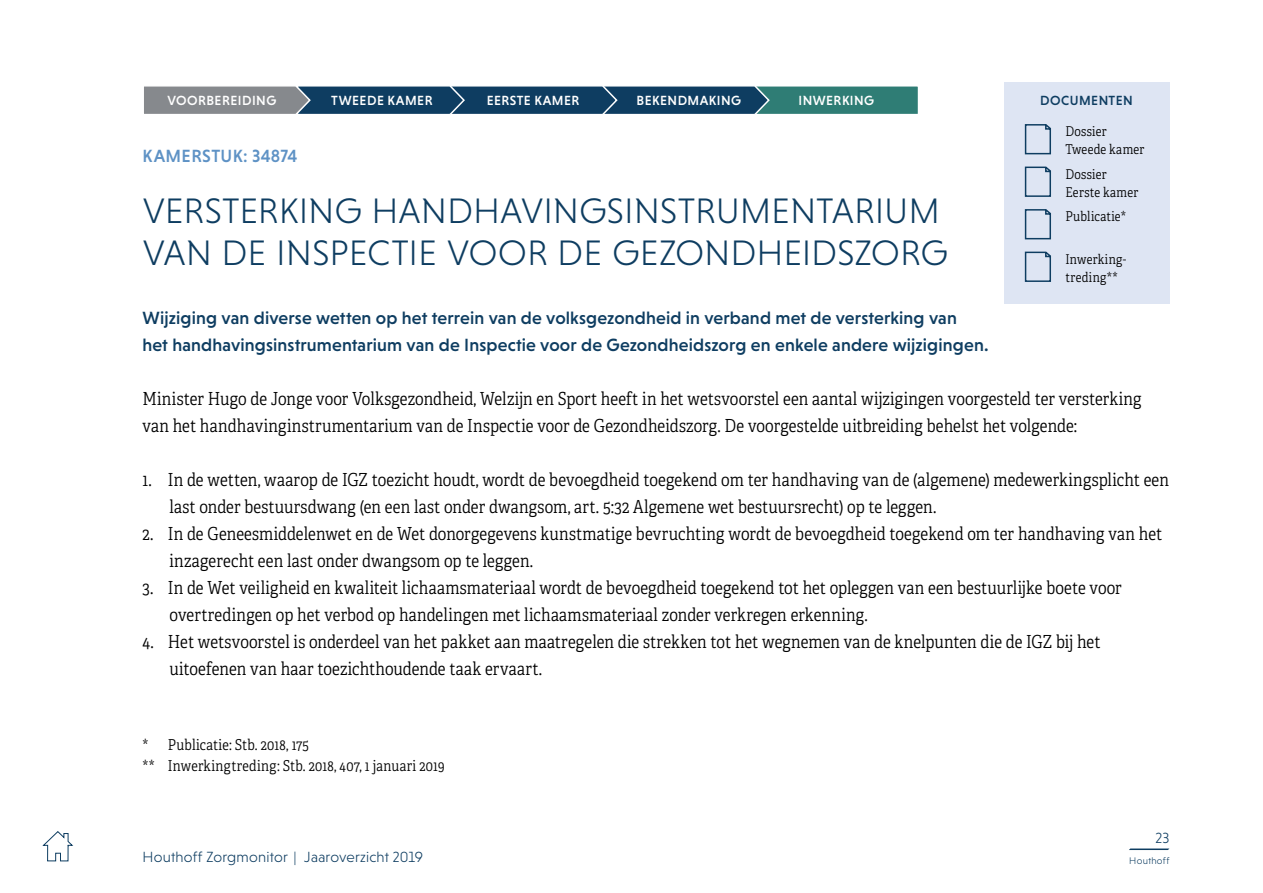
<style>
.page{position:relative;width:1263px;height:893px;background:#fff}
.page>*{position:absolute;margin:0;border:0;box-sizing:border-box;transform-origin:0 0}
.Heading{font:300 36px/42px "Niveau Grotesk";letter-spacing:.01em;color:#0e3d61}
.Body{font:18px/27px "Adelle Condensed Lt";letter-spacing:.005em;color:#000}
.Intro{font:500 18px/27px "Niveau Grotesk";letter-spacing:.01em;color:#0e3d61}
.Intro-2{font:500 18px "Niveau Grotesk";letter-spacing:.015em;color:#5e92c5}
.footnote{font:15px "Adelle Condensed Lt";letter-spacing:.015em;color:#000}
.t1{font:300 15px "Niveau Grotesk";letter-spacing:.015em;color:#0e3d61}
.Tussenheading{font:13.5px/18px "Adelle Condensed Lt";letter-spacing:.02em;color:#000}
.Tussenheading-2{font:500 13.5px "Niveau Grotesk";letter-spacing:.035em;color:#fff}
.Tussenheading-3{font:500 13.5px "Niveau Grotesk";letter-spacing:.035em;color:#0e3d61}
.t2{font:300 9.75px "Niveau Grotesk";letter-spacing:.03em;color:#0e3d61}
</style>
<div class="page">
<svg style="left:1129px;top:848px;width:40px;height:2px"></svg>
<svg style="left:42px;top:831px;width:32px;height:31px"></svg>
<div style="left:754px;top:86px;width:164px;height:29px;background:#2f7d75"></div>
<div style="left:753px;top:85px;width:166px;height:30px;border:2px solid #fff"></div>
<svg style="left:144px;top:85px;width:627px;height:30px;background:#41627a"></svg>
<div style="left:1003px;top:82px;width:166px;height:222px;background:#dee5f3"></div>
<svg style="left:1024px;top:124px;width:27px;height:31px"></svg>
<svg style="left:1024px;top:166px;width:27px;height:31px"></svg>
<svg style="left:1024px;top:209px;width:27px;height:31px"></svg>
<svg style="left:1024px;top:251px;width:27px;height:31px"></svg>
<p class="Tussenheading-2" style="left:167px;top:93px;width:110px">VOORBEREIDING</p>
<p class="Tussenheading-2" style="left:331px;top:93px;width:103px">TWEEDE KAMER</p>
<p class="Intro-2" style="left:143px;top:146px;width:156px">KAMERSTUK: 34874</p>
<p class="Tussenheading-2" style="left:487px;top:93px;width:94px">EERSTE KAMER</p>
<p class="Tussenheading-2" style="left:636px;top:93px;width:106px">BEKENDMAKING</p>
<p class="Tussenheading-2" style="left:798px;top:93px;width:77px">INWERKING</p>
<p class="Heading" style="left:143px;top:189px;width:807px">VERSTERKING HANDHAVINGSINSTRUMENTARIUM<br>VAN DE INSPECTIE VOOR DE GEZONDHEIDSZORG</p>
<p class="Tussenheading-3" style="left:1040px;top:93px;width:94px">DOCUMENTEN</p>
<p class="Tussenheading" style="left:1065px;top:122px;width:43px">Dossier</p>
<p class="Tussenheading" style="left:1065px;top:140px;width:81px">Tweede kamer</p>
<p class="Tussenheading" style="left:1065px;top:165px;width:43px">Dossier</p>
<p class="Tussenheading" style="left:1065px;top:183px;width:74px">Eerste kamer</p>
<p class="Tussenheading" style="left:1065px;top:207px;width:62px">Publicatie*</p>
<p class="Tussenheading" style="left:1065px;top:250px;width:62px">Inwerking&shy;treding**</p>
<p class="Intro" style="left:142px;top:304px;width:848px">Wijziging van diverse wetten op het terrein van de volksgezondheid in verband met de versterking van<br>het handhavingsinstrumentarium van de Inspectie voor de Gezondheidszorg en enkele andere wijzigingen.</p>
<p class="Body" style="left:142px;top:385px;width:1001px">Minister Hugo de Jonge voor Volksgezondheid, Welzijn en Sport heeft in het wetsvoorstel een aantal wijzigingen voorgesteld ter versterking van het handhavinginstrumentarium van de Inspectie voor de Gezondheidszorg. De voorgestelde uitbreiding behelst het volgende:</p>
<p class="Body" style="left:169px;top:466px;width:1001px;text-indent:-27px">1. In de wetten, waarop de IGZ toezicht houdt, wordt de bevoegdheid toegekend om ter handhaving van de (algemene) medewerkingsplicht een last onder bestuursdwang (en een last onder dwangsom, art. 5:32 Algemene wet bestuursrecht) op te leggen.</p>
<p class="Body" style="left:169px;top:520px;width:994px;text-indent:-27px">2. In de Geneesmiddelenwet en de Wet donorgegevens kunstmatige bevruchting wordt de bevoegdheid toegekend om ter handhaving van het inzagerecht een last onder dwangsom op te leggen.</p>
<p class="Body" style="left:169px;top:574px;width:954px;text-indent:-27px">3. In de Wet veiligheid en kwaliteit lichaamsmateriaal wordt de bevoegdheid toegekend tot het opleggen van een bestuurlijke boete voor overtredingen op het verbod op handelingen met lichaamsmateriaal zonder verkregen erkenning.</p>
<p class="Body" style="left:169px;top:628px;width:932px;text-indent:-27px">4. Het wetsvoorstel is onderdeel van het pakket aan maatregelen die strekken tot het wegnemen van de knelpunten die de IGZ bij het uitoefenen van haar toezichthoudende taak ervaart.</p>
<p class="footnote" style="left:142px;top:734px;width:168px">* Publicatie: Stb. 2018, 175</p>
<p class="footnote" style="left:142px;top:755px;width:304px">** Inwerkingtreding: Stb. 2018, 407, 1 januari 2019</p>
<p class="t1" style="left:1155px;top:830px;width:15px">23</p>
<p class="t1" style="left:142px;top:849px;width:282px">Houthoff Zorgmonitor | Jaaroverzicht 2019</p>
<p class="t2" style="left:1129px;top:855px;width:42px">Houthoff</p>
</div>
